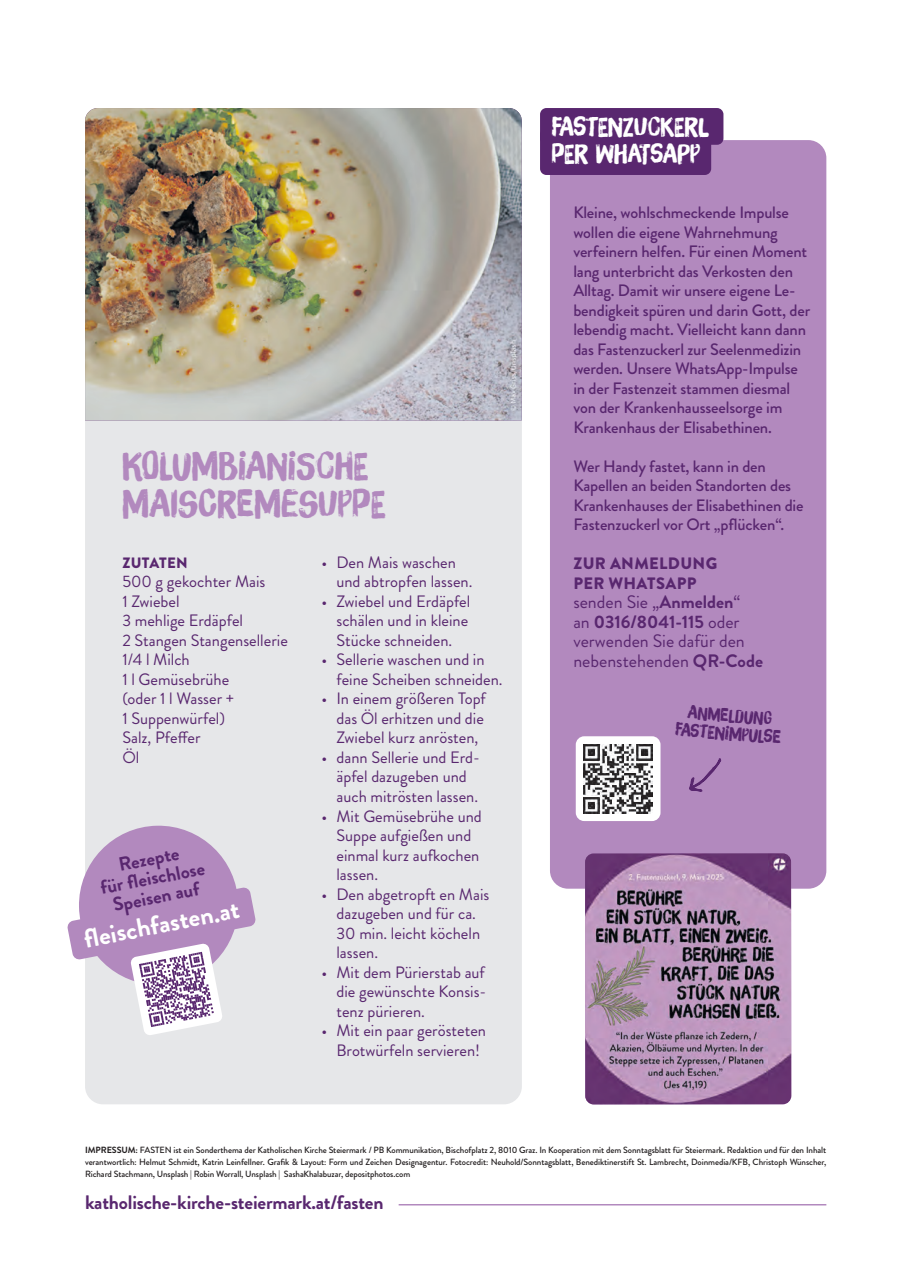
<style>
.page{position:relative;width:910px;height:1276px;background:#fff}
.page>*{position:absolute;margin:0;border:0;box-sizing:border-box;transform-origin:0 0}
.t1{font:37.5px/37.5px "Brush Up";letter-spacing:.01em;color:#b289be}
.t2{font:26.25px/27px "Brush Up";color:#fff}
.t3{font:700 26.25px "Brandon Grotesque";color:#fff}
.t4{font:700 19.5px "Brandon Grotesque";letter-spacing:-.01em;color:#59276f}
.t5{font:700 19.35px/19.4px "Brandon Grotesque";color:#59276f;text-align:center}
.t6{font:18px/19.5px "Brandon Grotesque";color:#59276f}
.t7{font:18px/18px "Brush Up";color:#59276f;text-align:center}
.t8{font:16.5px/19.5px "Brandon Grotesque";color:#59276f}
.t9{font:500 16.5px/19.5px "Brandon Grotesque";letter-spacing:-.01em;color:#59276f}
.t10{font:900 16.5px/19.5px "Brandon Grotesque";letter-spacing:.02em;color:#59276f}
.t11{font:900 15px "Brandon Grotesque";letter-spacing:.02em;color:#59276f}
.t12{font:500 9px/12px "Brandon Grotesque";letter-spacing:-.01em;color:#231f20;text-align:justify}
.s1{font-weight:700}
</style>
<div class="page">
<div style="left:85px;top:124px;width:437px;height:980px;background:#e6e7e9;border-radius:18px"></div>
<div style="left:550px;top:140px;width:276px;height:748px;background:#b289be;border-radius:18px"></div>
<hr style="left:399px;top:1204px;width:427px;height:1px;background:#b289be">
<svg style="left:689px;top:758px;width:33px;height:34px"></svg>
<img style="left:85px;top:108px;width:437px;height:312px">
<div style="left:540px;top:108px;width:183px;height:37px;background:#59276f;border-radius:6px"></div>
<div style="left:540px;top:128px;width:171px;height:47px;background:#59276f;border-radius:6px"></div>
<div style="left:576px;top:736px;width:84px;height:85px;background:#fff;border-radius:8px"></div>
<img style="left:584px;top:744px;width:68px;height:69px">
<svg style="left:67px;top:825px;width:189px;height:210px"></svg>
<img style="left:585px;top:853px;width:206px;height:251px">
<h1 class="t1" style="left:122px;top:447px;width:265px">KOLUMBIANISCHE<br>MAISCREMESUPPE</h1>
<p class="t11" style="left:122px;top:552px;width:67px">ZUTATEN</p>
<p class="t8" style="left:122px;top:572px;width:167px">500 g gekochter Mais<br>1 Zwiebel<br>3 mehlige Erdäpfel<br>2 Stangen Stangensellerie<br>1/4 l Milch<br>1 l Gemüsebrühe<br>(oder 1 l Wasser +<br>1 Suppenwürfel)<br>Salz, Pfeffer<br>Öl</p>
<p class="t8" style="left:336px;top:553px;width:137px;text-indent:-15px">• Den Mais waschen und abtropfen lassen.</p>
<p class="t8" style="left:336px;top:592px;width:135px;text-indent:-15px">• Zwiebel und Erdäpfel schälen und in kleine<br>Stücke schneiden.</p>
<p class="t8" style="left:336px;top:650px;width:168px;text-indent:-15px">• Sellerie waschen und in feine Scheiben schneiden.</p>
<p class="t8" style="left:336px;top:689px;width:151px;text-align:justify;text-indent:-15px">• In einem größeren Topf das Öl erhitzen und die Zwiebel kurz anrösten,</p>
<p class="t8" style="left:336px;top:748px;width:145px;text-indent:-15px">• dann Sellerie und Erd&shy;äpfel dazugeben und auch mitrösten lassen.</p>
<p class="t8" style="left:336px;top:806px;width:147px;text-indent:-15px">• Mit Gemüsebrühe und<br>Suppe aufgießen und einmal kurz aufkochen lassen.</p>
<p class="t8" style="left:336px;top:884px;width:154px;text-indent:-15px">• Den abgetropft en Mais dazugeben und für ca.<br>30 min. leicht köcheln lassen.</p>
<p class="t8" style="left:336px;top:962px;width:151px;text-align:justify;text-indent:-15px">• Mit dem Pürierstab auf die gewünschte Konsis&shy;tenz pürieren.</p>
<p class="t8" style="left:321px;top:1021px;width:166px;text-align:center">• Mit ein paar gerösteten<br>Brotwürfeln servieren!</p>
<p class="t5" style="left:95px;top:859px;width:107px;rotate:-11deg">Rezepte<br>für fl eischlose<br>Speisen auf</p>
<h2 class="t3" style="left:80px;top:920px;width:159px;rotate:-11deg">fl eischfasten.at</h2>
<h2 class="t2" style="left:552px;top:113px;width:157px">FASTENZUCKERL<br>PER WHATSAPP</h2>
<p class="t9" style="left:573px;top:203px;width:238px">Kleine, wohlschmeckende Impulse wollen die eigene Wahrnehmung verfeinern helfen. Für einen Moment lang unterbricht das Verkosten den Alltag. Damit wir unsere eigene Le&shy;bendigkeit spüren und darin Gott, der lebendig macht. Vielleicht kann dann das Fastenzuckerl zur Seelenmedizin werden. Unsere WhatsApp-Impulse in der Fastenzeit stammen diesmal von der Krankenhausseelsorge im Krankenhaus der Elisabethinen.</p>
<p class="t9" style="left:573px;top:456px;width:232px">Wer Handy fastet, kann in den Kapellen an beiden Standorten des Krankenhauses der Elisabethinen die Fastenzuckerl vor Ort „pflücken“.</p>
<p class="t10" style="left:573px;top:554px;width:145px">ZUR ANMELDUNG<br>PER WHATSAPP</p>
<p class="t6" style="left:573px;top:592px;width:191px">senden Sie „<span class="s1">Anmelden</span>“<br>an <span class="s1">0316/8041-115</span> oder verwenden Sie dafür den nebenstehenden <span class="s1">QR-Code</span></p>
<p class="t7" style="left:677px;top:702px;width:106px;rotate:4deg">ANMELDUNG<br>FASTENIMPULSE</p>
<p class="t12" style="left:85px;top:1143px;width:743px"><span class="s1">IMPRESSUM:</span> FASTEN ist ein Sonderthema der Katholischen Kirche Steiermark / PB Kommunikation, Bischofplatz 2, 8010 Graz. In Kooperation mit dem Sonntagsblatt für Steiermark. Redaktion und für den Inhalt verantwortlich: Helmut Schmidt, Katrin Leinfellner. Grafik &amp; Layout: Form und Zeichen Designagentur. Fotocredit: Neuhold/Sonntagsblatt, Benediktinerstift St. Lambrecht, Doinmedia/KFB, Christoph Wünscher, Richard Stachmann, Unsplash | Robin Worrall, Unsplash | SashaKhalabuzar, depositphotos.com</p>
<p class="t4" style="left:85px;top:1189px;width:300px">katholische-kirche-steiermark.at/fasten</p>
</div>
